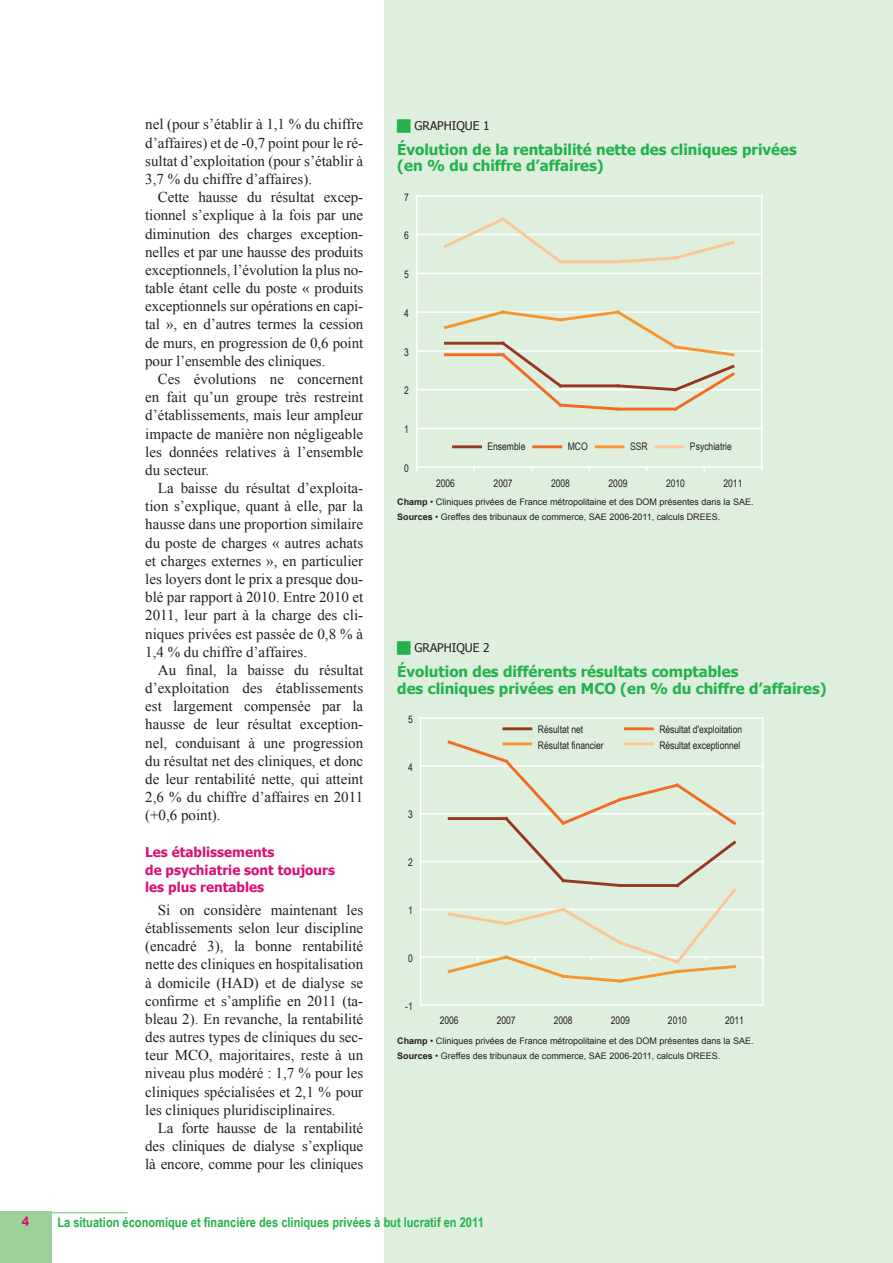
<style>
.page{position:relative;width:893px;height:1263px;background:#fff}
.page>*{position:absolute;margin:0;border:0;box-sizing:border-box;transform-origin:0 0}
.t1{font:15px/18.1px "Times New Roman";color:#231f20;text-align:justify}
.t2{font:700 15px/16.5px "Tahoma";color:#23b24b}
.t3{font:700 13.5px "Arial Narrow";color:#23b24b}
.t4{font:700 13.5px/17.9px "Tahoma";color:#d81273}
.t5{font:700 13.5px "Arial";color:#d81273}
.t6{font:12px "Tahoma";color:#231f20}
.t7{font:10.5px "Arial Narrow";letter-spacing:-.005em;color:#231f20}
.t8{font:9px/15px "Arial";color:#231f20}
.s1{font-weight:700}
</style>
<div class="page">
<hr style="left:43px;top:1212px;width:85px;height:1px;background:#9cd19c">
<div style="left:0;top:1212px;width:51px;height:51px;background:#9cd19c"></div>
<div style="left:384px;top:0;width:509px;height:1263px;background:#dfefdd"></div>
<hr style="left:417px;top:428px;width:345px;height:1px;background:#fff">
<hr style="left:417px;top:389px;width:345px;height:1px;background:#fff">
<hr style="left:417px;top:350px;width:345px;height:2px;background:#fff">
<hr style="left:417px;top:311px;width:345px;height:2px;background:#fff">
<hr style="left:417px;top:273px;width:345px;height:1px;background:#fff">
<hr style="left:417px;top:234px;width:345px;height:1px;background:#fff">
<hr style="left:417px;top:195px;width:345px;height:2px;background:#fff">
<hr style="left:761px;top:196px;width:1px;height:271px;background:#fff">
<hr style="left:417px;top:466px;width:345px;height:2px;background:#fff">
<hr style="left:416px;top:196px;width:1px;height:271px;background:#fff">
<svg style="left:442px;top:310px;width:295px;height:101px"></svg>
<svg style="left:442px;top:217px;width:122px;height:47px"></svg>
<hr style="left:560px;top:260px;width:58px;height:3px;background:#fcc694">
<svg style="left:615px;top:240px;width:120px;height:24px"></svg>
<hr style="left:453px;top:445px;width:27px;height:3px;background:#96381e">
<hr style="left:534px;top:445px;width:27px;height:3px;background:#f36a21">
<hr style="left:596px;top:445px;width:27px;height:3px;background:#f7952c">
<hr style="left:656px;top:445px;width:27px;height:3px;background:#fcc694">
<hr style="left:421px;top:1004px;width:342px;height:2px;background:#fff">
<hr style="left:421px;top:909px;width:342px;height:1px;background:#fff">
<hr style="left:421px;top:861px;width:342px;height:1px;background:#fff">
<hr style="left:421px;top:813px;width:342px;height:1px;background:#fff">
<hr style="left:421px;top:765px;width:342px;height:2px;background:#fff">
<hr style="left:421px;top:717px;width:342px;height:2px;background:#fff">
<hr style="left:762px;top:718px;width:1px;height:287px;background:#fff">
<hr style="left:420px;top:718px;width:1px;height:287px;background:#fff">
<hr style="left:421px;top:956px;width:342px;height:2px;background:#fff">
<svg style="left:446px;top:740px;width:292px;height:243px"></svg>
<hr style="left:504px;top:727px;width:27px;height:3px;background:#96381e">
<hr style="left:625px;top:727px;width:27px;height:3px;background:#f36a21">
<hr style="left:504px;top:742px;width:27px;height:3px;background:#f7952c">
<hr style="left:625px;top:742px;width:27px;height:3px;background:#fcc694">
<p class="t1" style="left:145px;top:115px;width:220px">nel (pour s’établir à 1,1 % du chiffre d’affaires) et de -0,7 point pour le ré&shy;sultat d’exploitation (pour s’établir à 3,7 % du chiffre d’affaires).</p>
<p class="t1" style="left:145px;top:188px;width:220px;text-indent:13px">Cette hausse du résultat excep&shy;tionnel s’explique à la fois par une diminution des charges exception&shy;nelles et par une hausse des produits exceptionnels, l’évolution la plus no&shy;table étant celle du poste « produits exceptionnels sur opérations en capi&shy;tal », en d’autres termes la cession de murs, en progression de 0,6 point pour l’ensemble des cliniques.</p>
<p class="t1" style="left:145px;top:370px;width:220px;text-indent:13px">Ces évolutions ne concernent en fait qu’un groupe très restreint d’établissements, mais leur ampleur impacte de manière non négligeable les données relatives à l’ensemble du secteur.</p>
<p class="t1" style="left:145px;top:479px;width:220px;text-indent:13px">La baisse du résultat d’exploita&shy;tion s’explique, quant à elle, par la hausse dans une proportion similaire du poste de charges « autres achats et charges externes », en particulier les loyers dont le prix a presque dou&shy;blé par rapport à 2010. Entre 2010 et 2011, leur part à la charge des cli&shy;niques privées est passée de 0,8 % à 1,4 % du chiffre d’affaires.</p>
<p class="t1" style="left:145px;top:661px;width:220px;text-indent:13px">Au final, la baisse du résultat d’exploitation des établissements est largement compensée par la hausse de leur résultat exception&shy;nel, conduisant à une progression du résultat net des cliniques, et donc de leur rentabilité nette, qui atteint 2,6 % du chiffre d’affaires en 2011 (+0,6 point).</p>
<p class="t4" style="left:145px;top:842px;width:191px">Les établissements<br>de psychiatrie sont toujours les plus rentables</p>
<p class="t1" style="left:145px;top:900px;width:220px;text-indent:13px">Si on considère maintenant les établissements selon leur discipline (encadré 3), la bonne rentabilité nette des cliniques en hospitalisation à domicile (HAD) et de dialyse se confirme et s’amplifie en 2011 (ta&shy;bleau 2). En revanche, la rentabilité des autres types de cliniques du sec&shy;teur MCO, majoritaires, reste à un niveau plus modéré : 1,7 % pour les cliniques spécialisées et 2,1 % pour les cliniques pluridisciplinaires.</p>
<p class="t1" style="left:145px;top:1119px;width:220px;text-indent:13px">La forte hausse de la rentabilité des cliniques de dialyse s’explique là encore, comme pour les cliniques</p>
<p class="t6" style="left:415px;top:117px;width:77px">GRAPHIQUE 1</p>
<p class="t2" style="left:397px;top:140px;width:401px">Évolution de la rentabilité nette des cliniques privées (en % du chiffre d’affaires)</p>
<p class="t7" style="left:404px;top:189px;width:6px">7</p>
<p class="t7" style="left:404px;top:228px;width:6px">6</p>
<p class="t7" style="left:404px;top:267px;width:6px">5</p>
<p class="t7" style="left:404px;top:305px;width:6px">4</p>
<p class="t7" style="left:404px;top:344px;width:6px">3</p>
<p class="t7" style="left:404px;top:383px;width:6px">2</p>
<p class="t7" style="left:404px;top:422px;width:6px">1</p>
<p class="t7" style="left:404px;top:460px;width:6px">0</p>
<p class="t7" style="left:488px;top:439px;width:40px">Ensemble</p>
<p class="t7" style="left:568px;top:439px;width:21px">MCO</p>
<p class="t7" style="left:630px;top:439px;width:19px">SSR</p>
<p class="t7" style="left:690px;top:439px;width:43px">Psychiatrie</p>
<p class="t7" style="left:436px;top:476px;width:20px">2006</p>
<p class="t7" style="left:494px;top:476px;width:20px">2007</p>
<p class="t7" style="left:551px;top:476px;width:20px">2008</p>
<p class="t7" style="left:609px;top:476px;width:20px">2009</p>
<p class="t7" style="left:666px;top:476px;width:20px">2010</p>
<p class="t7" style="left:724px;top:476px;width:20px">2011</p>
<p class="t8" style="left:397px;top:495px;width:358px"><span class="s1">Champ</span> • Cliniques privées de France métropolitaine et des DOM présentes dans la SAE.<br><span class="s1">Sources</span> • Greffes des tribunaux de commerce, SAE 2006-2011, calculs DREES.</p>
<p class="t6" style="left:415px;top:640px;width:77px">GRAPHIQUE 2</p>
<p class="t2" style="left:397px;top:663px;width:431px">Évolution des différents résultats comptables<br>des cliniques privées en MCO (en % du chiffre d’affaires)</p>
<p class="t7" style="left:408px;top:711px;width:6px">5</p>
<p class="t7" style="left:408px;top:759px;width:6px">4</p>
<p class="t7" style="left:408px;top:807px;width:6px">3</p>
<p class="t7" style="left:408px;top:855px;width:6px">2</p>
<p class="t7" style="left:408px;top:903px;width:6px">1</p>
<p class="t7" style="left:408px;top:950px;width:6px">0</p>
<p class="t7" style="left:405px;top:998px;width:9px">-1</p>
<p class="t7" style="left:538px;top:722px;width:47px">Résultat net</p>
<p class="t7" style="left:659px;top:722px;width:84px">Résultat d'exploitation</p>
<p class="t7" style="left:538px;top:737px;width:67px">Résultat financier</p>
<p class="t7" style="left:659px;top:737px;width:83px">Résultat exceptionnel</p>
<p class="t7" style="left:440px;top:1012px;width:20px">2006</p>
<p class="t7" style="left:497px;top:1012px;width:20px">2007</p>
<p class="t7" style="left:554px;top:1012px;width:20px">2008</p>
<p class="t7" style="left:611px;top:1012px;width:20px">2009</p>
<p class="t7" style="left:668px;top:1012px;width:20px">2010</p>
<p class="t7" style="left:725px;top:1012px;width:20px">2011</p>
<p class="t8" style="left:397px;top:1033px;width:358px"><span class="s1">Champ</span> • Cliniques privées de France métropolitaine et des DOM présentes dans la SAE.<br><span class="s1">Sources</span> • Greffes des tribunaux de commerce, SAE 2006-2011, calculs DREES.</p>
<p class="t5" style="left:22px;top:1212px;width:9px">4</p>
<p class="t3" style="left:57px;top:1211px;width:428px">La situation économique et financière des cliniques privées à but lucratif en 2011</p>
</div>
